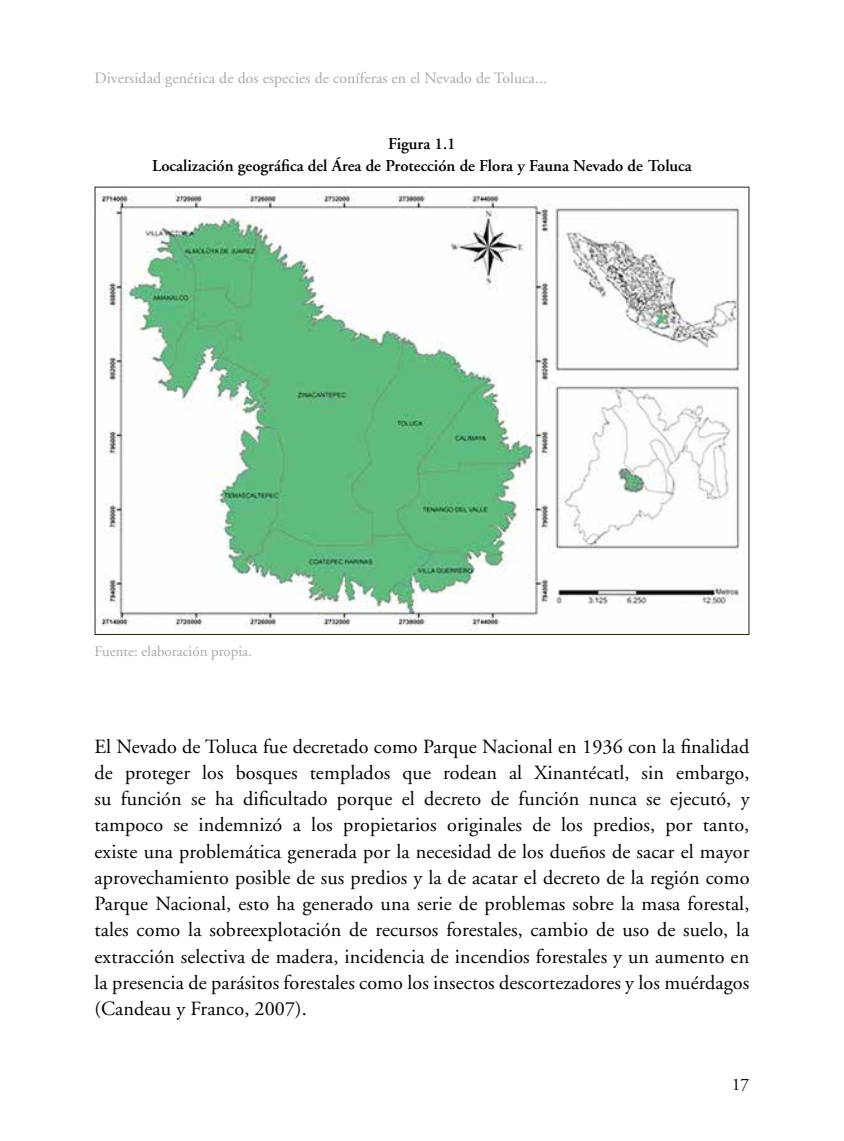
<style>
.page{position:relative;width:844px;height:1141px;background:#fff}
.page>*{position:absolute;margin:0;border:0;box-sizing:border-box;transform-origin:0 0}
.t1{font:20.12px/26.2px "Adobe Garamond";letter-spacing:.005em;color:#000;text-align:justify}
.t2{font:17.5px "Adobe Garamond";color:#000}
.t3{font:600 16.62px/22.8px "Adobe Garamond";color:#000;text-align:center}
.t4{font:15.75px "Adobe Garamond";letter-spacing:.005em;color:#a7a9ac}
.t5{font:14.88px "Adobe Garamond";color:#a7a9ac}
</style>
<div class="page">
<img style="left:97px;top:190px;width:643px;height:440px">
<p class="t4" style="left:94px;top:70px;width:454px">Diversidad genética de dos especies de coníferas en el Nevado de Toluca...</p>
<p class="t3" style="left:152px;top:132px;width:541px">Figura 1.1<br>Localización geográfica del Área de Protección de Flora y Fauna Nevado de Toluca</p>
<p class="t5" style="left:94px;top:644px;width:159px">Fuente: elaboración propia.</p>
<p class="t1" style="left:94px;top:734px;width:656px">El Nevado de Toluca fue decretado como Parque Nacional en 1936 con la finalidad de proteger los bosques templados que rodean al Xinantécatl, sin embargo, su función se ha dificultado porque el decreto de función nunca se ejecutó, y tampoco se indemnizó a los propietarios originales de los predios, por tanto, existe una problemática generada por la necesidad de los dueños de sacar el mayor aprovechamiento posible de sus predios y la de acatar el decreto de la región como Parque Nacional, esto ha generado una serie de problemas sobre la masa forestal, tales como la sobreexplotación de recursos forestales, cambio de uso de suelo, la extracción selectiva de madera, incidencia de incendios forestales y un aumento en la presencia de parásitos forestales como los insectos descortezadores y los muérdagos (Candeau y Franco, 2007).</p>
<p class="t2" style="left:731px;top:1075px;width:19px">17</p>
</div>
